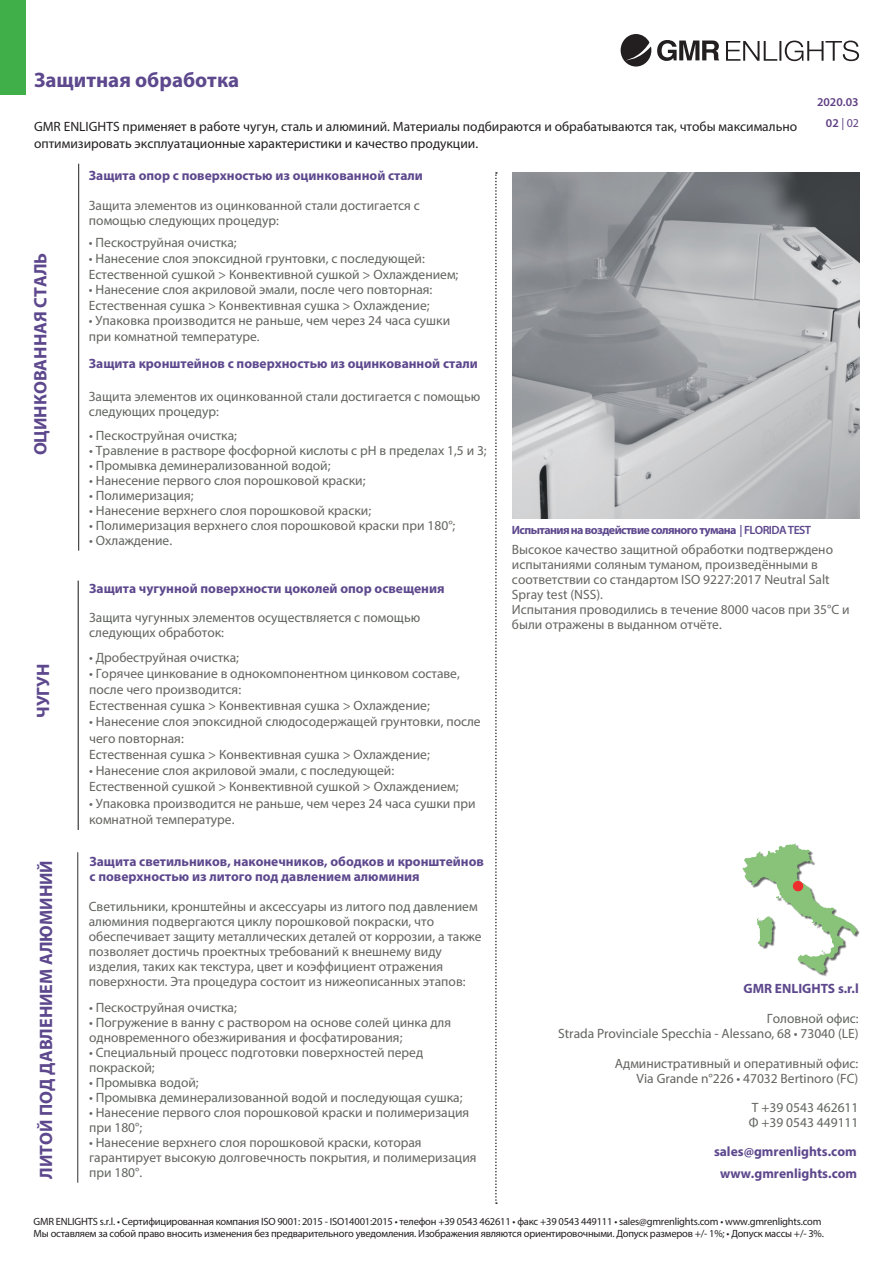
<style>
.page{position:relative;width:893px;height:1263px;background:#fff}
.page>*{position:absolute;margin:0;border:0;box-sizing:border-box;transform-origin:0 0}
.t1{font:700 21px "Myriad Pro";color:#5d488d}
.t2{font:700 18px "Myriad Pro";color:#5d488d}
.t3{font:13.5px/15px "Myriad Pro";color:#62655f}
.t4{font:13.5px/16.2px "Myriad Pro";color:#636560}
.t5{font:700 13.5px/15px "Myriad Pro";color:#5d488d}
.t6{font:13.5px/15px "Myriad Pro";color:#656762}
.t7{font:13.5px/16.2px "Myriad Pro";color:#231f20}
.t8{font:700 13.5px "Myriad Pro";color:#5e478c}
.t9{font:700 12px "Myriad Pro";letter-spacing:-.05em;color:#5d488d}
.t10{font:600 12px "Myriad Pro";color:#603f84}
.t11{font:12px "Myriad Pro";color:#603f84}
.t12{font:10.5px/12px "Myriad Pro";letter-spacing:-.02em;color:#231f20;text-align:right}
.t13{font:9.75px "Myriad Pro";letter-spacing:-.05em;color:#231f20}
.s1{font-weight:600}
.s2{font-weight:700}
.s3{font-size:10.5px}
</style>
<div class="page">
<hr style="left:78px;top:164px;width:1px;height:387px;background:#231f20">
<svg style="left:495px;top:172px;width:2px;height:1032px"></svg>
<hr style="left:77px;top:852px;width:1px;height:331px;background:#231f20">
<img style="left:513px;top:172px;width:346px;height:346px">
<img style="left:742px;top:843px;width:118px;height:133px">
<div style="left:793px;top:881px;width:10px;height:10px;background:#ee2d2d;border-radius:50%"></div>
<div style="left:0;top:0;width:26px;height:95px;background:#40ae49"></div>
<svg style="left:621px;top:34px;width:30px;height:33px"></svg>
<svg style="left:657px;top:40px;width:62px;height:21px"></svg>
<svg style="left:726px;top:41px;width:133px;height:20px"></svg>
<hr style="left:78px;top:581px;width:1px;height:249px;background:#231f20">
<h1 class="t1" style="left:34px;top:66px;width:207px">Защитная обработка</h1>
<p class="t7" style="left:34px;top:118px;width:765px">GMR ENLIGHTS применяет в работе чугун, сталь и алюминий. Материалы подбираются и обрабатываются так, чтобы максимально оптимизировать эксплуатационные характеристики и качество продукции.</p>
<p class="t10" style="left:817px;top:94px;width:43px">2020.03</p>
<p class="t11" style="left:826px;top:115px;width:35px"><span class="s1">02</span> | 02</p>
<h2 class="t2" style="left:29px;top:455px;width:204px;rotate:-90deg">ОЦИНКОВАННАЯ СТАЛЬ</h2>
<h2 class="t2" style="left:31px;top:718px;width:55px;rotate:-90deg">ЧУГУН</h2>
<h2 class="t2" style="left:34px;top:1178px;width:320px;rotate:-90deg">ЛИТОЙ ПОД ДАВЛЕНИЕМ АЛЮМИНИЙ</h2>
<p class="t5" style="left:89px;top:168px;width:336px">Защита опор с поверхностью из оцинкованной стали</p>
<p class="t3" style="left:89px;top:197px;width:332px">Защита элементов из оцинкованной стали достигается с помощью следующих процедур:</p>
<p class="t3" style="left:89px;top:235px;width:149px">• Пескоструйная очистка;</p>
<p class="t3" style="left:89px;top:250px;width:371px;line-height:15.6px">• Нанесение слоя эпоксидной грунтовки, с последующей:<br>Естественной сушкой &gt; Конвективной сушкой &gt; Охлаждением;</p>
<p class="t3" style="left:89px;top:282px;width:345px;line-height:15.6px">• Нанесение слоя акриловой эмали, после чего повторная:<br>Естественная сушка &gt; Конвективная сушка &gt; Охлаждение;</p>
<p class="t3" style="left:89px;top:313px;width:363px;line-height:15.6px">• Упаковка производится не раньше, чем через 24 часа сушки при комнатной температуре.</p>
<p class="t5" style="left:89px;top:356px;width:390px">Защита кронштейнов с поверхностью из оцинкованной стали</p>
<p class="t3" style="left:89px;top:389px;width:393px">Защита элементов их оцинкованной стали достигается с помощью следующих процедур:</p>
<p class="t3" style="left:89px;top:428px;width:149px">• Пескоструйная очистка;</p>
<p class="t3" style="left:89px;top:443px;width:399px">• Травление в растворе фосфорной кислоты с pH в пределах 1,5 и 3;</p>
<p class="t3" style="left:89px;top:458px;width:243px">• Промывка деминерализованной водой;</p>
<p class="t3" style="left:89px;top:473px;width:278px">• Нанесение первого слоя порошковой краски;</p>
<p class="t3" style="left:89px;top:488px;width:106px">• Полимеризация;</p>
<p class="t3" style="left:89px;top:503px;width:283px">• Нанесение верхнего слоя порошковой краски;</p>
<p class="t3" style="left:89px;top:518px;width:368px">• Полимеризация верхнего слоя порошковой краски при 180°;</p>
<p class="t3" style="left:89px;top:533px;width:84px">• Охлаждение.</p>
<p class="t5" style="left:89px;top:580px;width:357px">Защита чугунной поверхности цоколей опор освещения</p>
<p class="t3" style="left:89px;top:610px;width:333px">Защита чугунных элементов осуществляется с помощью следующих обработок:</p>
<p class="t4" style="left:89px;top:649px;width:151px">• Дробеструйная очистка;</p>
<p class="t4" style="left:89px;top:665px;width:372px">• Горячее цинкование в однокомпонентном цинковом составе, после чего производится:<br>Естественная сушка &gt; Конвективная сушка &gt; Охлаждение;</p>
<p class="t4" style="left:89px;top:714px;width:393px">• Нанесение слоя эпоксидной слюдосодержащей грунтовки, после чего повторная:<br>Естественная сушка &gt; Конвективная сушка &gt; Охлаждение;</p>
<p class="t4" style="left:89px;top:762px;width:371px">• Нанесение слоя акриловой эмали, с последующей:<br>Естественной сушкой &gt; Конвективной сушкой &gt; Охлаждением;</p>
<p class="t4" style="left:89px;top:795px;width:388px">• Упаковка производится не раньше, чем через 24 часа сушки при комнатной температуре.</p>
<p class="t5" style="left:90px;top:853px;width:396px">Защита светильников, наконечников, ободков и кронштейнов с поверхностью из литого под давлением алюминия</p>
<p class="t3" style="left:89px;top:898px;width:394px">Светильники, кронштейны и аксессуары из литого под давлением алюминия подвергаются циклу порошковой покраски, что обеспечивает защиту металлических деталей от коррозии, а также позволяет достичь проектных требований к внешнему виду изделия, таких как текстура, цвет и коэффициент отражения поверхности. Эта процедура состоит из нижеописанных этапов:</p>
<p class="t3" style="left:89px;top:999px;width:149px">• Пескоструйная очистка;</p>
<p class="t3" style="left:89px;top:1014px;width:364px">• Погружение в ванну с раствором на основе солей цинка для одновременного обезжиривания и фосфатирования;</p>
<p class="t3" style="left:89px;top:1044px;width:336px">• Специальный процесс подготовки поверхностей перед покраской;</p>
<p class="t3" style="left:89px;top:1074px;width:111px">• Промывка водой;</p>
<p class="t3" style="left:89px;top:1089px;width:375px">• Промывка деминерализованной водой и последующая сушка;</p>
<p class="t3" style="left:89px;top:1104px;width:382px">• Нанесение первого слоя порошковой краски и полимеризация при 180°;</p>
<p class="t3" style="left:89px;top:1134px;width:389px">• Нанесение верхнего слоя порошковой краски, которая гарантирует высокую долговечность покрытия, и полимеризация</p>
<p class="t3" style="left:89px;top:1164px;width:55px">при 180°.</p>
<p class="t9" style="left:512px;top:522px;width:301px">Испытания на воздействие соляного тумана <span class="s1">| FLORIDA TEST</span></p>
<p class="t6" style="left:512px;top:542px;width:339px">Высокое качество защитной обработки подтверждено испытаниями соляным туманом, произведёнными в соответствии со стандартом ISO 9227:2017 Neutral Salt Spray test (NSS).<br>Испытания проводились в течение 8000 часов при 35°C и были отражены в выданном отчёте.</p>
<p class="t5" style="left:743px;top:980px;width:117px">GMR ENLIGHTS s.r.l</p>
<p class="t3" style="left:558px;top:1010px;width:302px;text-align:right">Головной офис:<br>Strada Provinciale Specchia - Alessano, 68 • 73040 (LE)</p>
<p class="t3" style="left:615px;top:1055px;width:245px;text-align:right">Административный и оперативный офис:<br>Via Grande n°226 • 47032 Bertinoro (FC)</p>
<p class="t3" style="left:749px;top:1100px;width:111px">T +39 0543 462611<br>Ф +39 0543 449111</p>
<p class="t5" style="left:714px;top:1144px;width:144px">sales@gmrenlights.com</p>
<p class="t8" style="left:720px;top:1164px;width:138px">www.gmrenlights.com</p>
<p class="t12" style="left:34px;top:1215px;width:792px">IGHTS s.r.l • Сертифицированная компания ISO 9001: 2015 - ISO14001:2015 • телефон +39 0543 462611 • факс +39 0543 449111 • sales@gmrenlights.com • www.gmrenlights.com<br>Мы оставляем за собой право вносить изменения без предварительного уведомления. Изображения являются ориентировочными. Допуск размеров +/- 1%; • Допуск массы +/- 3%.</p>
<p class="t12" style="left:34px;top:1215px;width:705px"><span class="s2">GMR ENLIGHTS s.r.l. •</span> Azienda certificata ISO 9001: 2015 - ISO14001:2015 • phone +39 0543 462611 • fax. +39 0543 449111 • info@gmrenlights.com • www.gmrenlights.com</p>
<p class="t13" style="left:34px;top:1228px;width:502px">Quanto riportato in scheda tecnica può subire variazioni e implementazioni; si prega di verificare le ultime novità su www.<span class="s3">gmrenlights.com</span></p>
</div>
